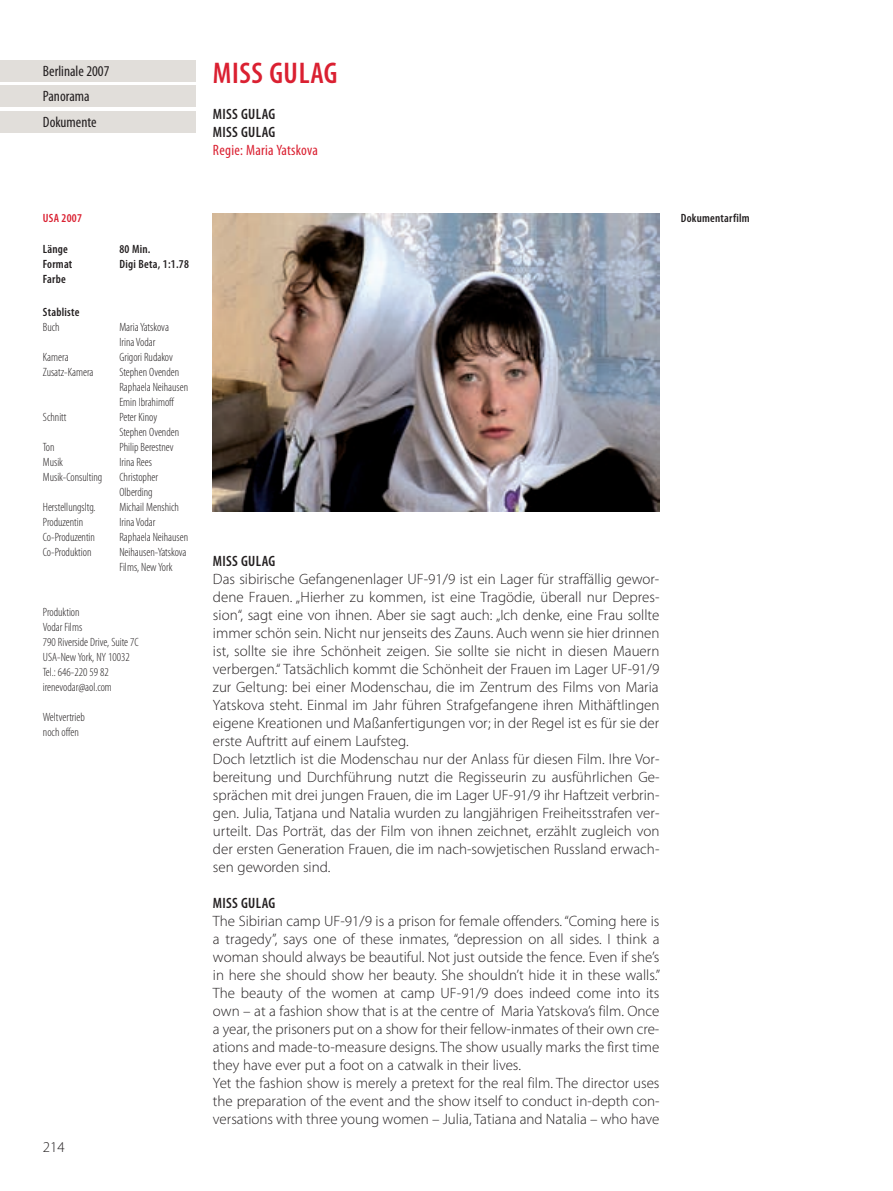
<style>
.page{position:relative;width:893px;height:1191px;background:#fff}
.page>*{position:absolute;margin:0;border:0;box-sizing:border-box;transform-origin:0 0}
.t1{font:600 condensed 30px "Myriad Pro";letter-spacing:.02em;color:#da2031}
.t2{font:300 15px/18px "Myriad Pro";color:#231f20}
.t3{font:600 condensed 15px/18px "Myriad Pro";letter-spacing:.02em;color:#231f20}
.t4{font:condensed 15px/25.5px "Myriad Pro";color:#231f20}
.t5{font:condensed 15px "Myriad Pro";letter-spacing:.02em;color:#da2031}
.t6{font:300 condensed 12px/15px "Myriad Pro";color:#231f20}
.t7{font:600 condensed 12px "Myriad Pro";letter-spacing:.02em;color:#231f20}
.t8{font:600 condensed 12px "Myriad Pro";letter-spacing:.02em;color:#da2031}
</style>
<div class="page">
<img style="left:213px;top:213px;width:446px;height:298px">
<div style="left:0;top:60px;width:196px;height:22px;background:#e1deda"></div>
<div style="left:0;top:86px;width:196px;height:21px;background:#e1deda"></div>
<div style="left:0;top:111px;width:196px;height:22px;background:#e1deda"></div>
<p class="t4" style="left:43px;top:58px;width:68px">Berlinale 2007<br>Panorama<br>Dokumente</p>
<p class="t8" style="left:43px;top:211px;width:41px">USA 2007</p>
<p class="t7" style="left:43px;top:241px;width:27px">Länge</p>
<p class="t7" style="left:119px;top:241px;width:33px">80 Min.</p>
<p class="t7" style="left:43px;top:256px;width:31px">Format</p>
<p class="t7" style="left:119px;top:256px;width:71px">Digi Beta, 1:1.78</p>
<p class="t7" style="left:43px;top:271px;width:24px">Farbe</p>
<p class="t7" style="left:43px;top:304px;width:38px">Stabliste</p>
<p class="t6" style="left:43px;top:320px;width:18px">Buch</p>
<p class="t6" style="left:119px;top:320px;width:51px">Maria Yatskova<br>Irina Vodar</p>
<p class="t6" style="left:43px;top:350px;width:27px">Kamera</p>
<p class="t6" style="left:119px;top:350px;width:55px">Grigori Rudakov</p>
<p class="t6" style="left:43px;top:365px;width:52px">Zusatz-Kamera</p>
<p class="t6" style="left:119px;top:365px;width:70px">Stephen Ovenden<br>Raphaela Neihausen<br>Emin Ibrahimoff</p>
<p class="t6" style="left:43px;top:410px;width:25px">Schnitt</p>
<p class="t6" style="left:119px;top:410px;width:61px">Peter Kinoy<br>Stephen Ovenden</p>
<p class="t6" style="left:43px;top:440px;width:13px">Ton</p>
<p class="t6" style="left:119px;top:440px;width:56px">Philip Berestnev</p>
<p class="t6" style="left:43px;top:455px;width:22px">Musik</p>
<p class="t6" style="left:119px;top:455px;width:34px">Irina Rees</p>
<p class="t6" style="left:43px;top:470px;width:61px">Musik-Consulting</p>
<p class="t6" style="left:119px;top:470px;width:40px">Christopher<br>Olberding</p>
<p class="t6" style="left:43px;top:500px;width:54px">Herstellungsltg.</p>
<p class="t6" style="left:119px;top:500px;width:61px">Michail Menshich</p>
<p class="t6" style="left:43px;top:515px;width:42px">Produzentin</p>
<p class="t6" style="left:119px;top:515px;width:37px">Irina Vodar</p>
<p class="t6" style="left:43px;top:530px;width:54px">Co-Produzentin</p>
<p class="t6" style="left:119px;top:530px;width:70px">Raphaela Neihausen</p>
<p class="t6" style="left:43px;top:545px;width:50px">Co-Produktion</p>
<p class="t6" style="left:119px;top:545px;width:69px">Neihausen-Yatskova<br>Films, New York</p>
<p class="t6" style="left:43px;top:605px;width:97px">Produktion<br>Vodar Films<br>790 Riverside Drive, Suite 7C<br>USA-New York, NY 10032<br>Tel.: 646-220 59 82 irenevodar@aol.com</p>
<p class="t6" style="left:43px;top:710px;width:44px">Weltvertrieb noch offen</p>
<p class="t2" style="left:43px;top:1139px;width:23px">214</p>
<h1 class="t1" style="left:213px;top:55px;width:126px">MISS GULAG</h1>
<p class="t3" style="left:213px;top:105px;width:64px">MISS GULAG<br>MISS GULAG</p>
<p class="t5" style="left:213px;top:141px;width:107px">Regie: Maria Yatskova</p>
<p class="t7" style="left:681px;top:211px;width:70px">Dokumentarfilm</p>
<p class="t3" style="left:213px;top:551px;width:64px">MISS GULAG</p>
<p class="t2" style="left:213px;top:571px;width:448px">Das sibirische Gefangenenlager UF-91/9 ist ein Lager für straffällig gewor&shy;dene Frauen. „Hierher zu kommen, ist eine Tragödie, überall nur Depres - sion“, sagt eine von ihnen. Aber sie sagt auch: „Ich denke, eine Frau sollte immer schön sein. Nicht nur jenseits des Zauns. Auch wenn sie hier drinnen ist, sollte sie ihre Schönheit zeigen. Sie sollte sie nicht in diesen Mauern verbergen.“ Tatsächlich kommt die Schönheit der Frauen im Lager UF-91/9 zur Geltung: bei einer Modenschau, die im Zentrum des Films von Maria Yatskova steht. Einmal im Jahr führen Strafgefangene ihren Mithäftlingen eigene Kreationen und Maßanfertigungen vor; in der Regel ist es für sie der erste Auftritt auf einem Laufsteg.<br>Doch letztlich ist die Modenschau nur der Anlass für diesen Film. Ihre Vor - bereitung und Durchführung nutzt die Regisseurin zu ausführlichen Ge - sprä chen mit drei jungen Frauen, die im Lager UF-91/9 ihr Haftzeit verbrin&shy;gen. Julia, Tatjana und Natalia wurden zu langjährigen Freiheits stra fen ver&shy;urteilt. Das Porträt, das der Film von ihnen zeichnet, erzählt zugleich von der ersten Generation Frauen, die im nach-sowjetischen Russland erwach&shy;sen geworden sind.</p>
<p class="t3" style="left:213px;top:893px;width:64px">MISS GULAG</p>
<p class="t2" style="left:213px;top:913px;width:449px">The Sibirian camp UF-91/9 is a prison for female offenders. “Coming here is a tragedy”, says one of these inmates, “depression on all sides. I think a woman should always be beautiful. Not just outside the fence. Even if she’s in here she should show her beauty. She shouldn’t hide it in these walls.” The beauty of the women at camp UF-91/9 does indeed come into its own – at a fashion show that is at the centre of Maria Yatskova’s film. Once a year, the prisoners put on a show for their fellow-inmates of their own cre&shy;ations and made-to-measure designs. The show usually marks the first time they have ever put a foot on a catwalk in their lives.<br>Yet the fashion show is merely a pretext for the real film. The director uses the preparation of the event and the show itself to conduct in-depth con&shy;versations with three young women – Julia, Tatiana and Natalia – who have</p>
</div>
